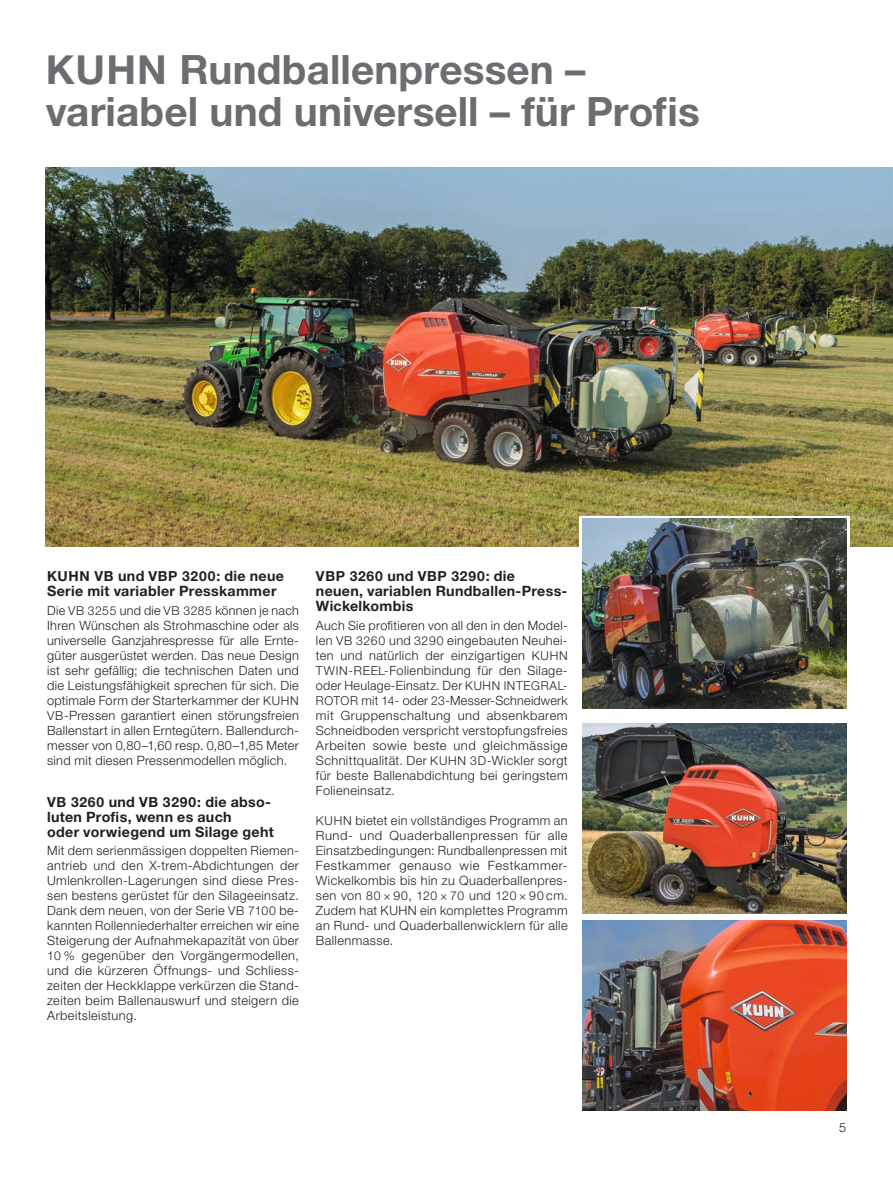
<style>
.page{position:relative;width:893px;height:1191px;background:#fff}
.page>*{position:absolute;margin:0;border:0;box-sizing:border-box;transform-origin:0 0}
.t1{font:700 40.5px/42px "Helvetica Neue LT Std";color:#6c6d70}
.t2{font:700 14.25px/15px "Helvetica Neue LT Std";letter-spacing:.02em;color:#231f20}
.t3{font:700 13.8px "Helvetica Neue LT Std";letter-spacing:.05em;color:#231f20}
.t4{font:300 12.75px/15px "Helvetica Neue LT Std";letter-spacing:.025em;color:#231f20;text-align:justify}
.t5{font:300 12.15px "Helvetica Neue LT Std";letter-spacing:.045em;color:#231f20}
.s1{font-size:40.05px}
.s2{font-size:14.25px}
.s3{font-size:12.15px}
.s4{font-size:12.75px}
</style>
<div class="page">
<img style="left:46px;top:168px;width:847px;height:378px">
<svg style="left:579px;top:516px;width:270px;height:99px"></svg>
<img style="left:583px;top:723px;width:263px;height:190px">
<img style="left:583px;top:920px;width:263px;height:190px">
<img style="left:583px;top:519px;width:263px;height:190px">
<h1 class="t1" style="left:46px;top:48px;width:656px"><span class="s1">KUHN</span> Rundballenpressen – variabel und universell – für Profis</h1>
<p class="t3" style="left:47px;top:568px;width:238px">KUHN VB <span class="s2">und</span> VBP 3200<span class="s2">: die neue</span></p>
<p class="t2" style="left:47px;top:583px;width:231px">Serie mit variabler Presskammer</p>
<p class="t4" style="left:47px;top:603px;width:253px;text-align:left">Die <span class="s3">VB 3255</span> und die <span class="s3">VB 3285</span> können je nach Ihren Wünschen als Strohmaschine oder als universelle Ganzjahrespresse für alle Ernte&shy;güter ausgerüstet werden. Das neue Design ist sehr gefällig; die technischen Daten und die Leistungsfähigkeit sprechen für sich. Die optimale Form der Starterkammer der <span class="s3">KUHN VB</span>-Pressen garantiert einen störungsfreien Ballenstart in allen Erntegütern. Ballendurch&shy;messer von 0,80–1,60 resp. 0,80–1,85 Meter sind mit diesen Pressenmodellen möglich.</p>
<p class="t3" style="left:47px;top:793px;width:224px">VB 3260 <span class="s2">und</span> VB 3290: <span class="s2">die abso-</span></p>
<p class="t2" style="left:47px;top:808px;width:228px">luten Profis, wenn es auch<br>oder vorwiegend um Silage geht</p>
<p class="t4" style="left:47px;top:843px;width:253px">Mit dem serienmässigen doppelten Riemen&shy;antrieb und den X-trem-Abdichtungen der Umlenkrollen-Lagerungen sind diese Pres&shy;sen bestens gerüstet für den Silageeinsatz.<br>Dank dem neuen, von der Serie <span class="s3">VB 7100</span> be&shy;kannten Rollenniederhalter erreichen wir eine Steigerung der Aufnahmekapazität von über <span class="s3">10 %</span> gegenüber den Vorgängermodellen, und die kürzeren Öffnungs- und Schliess&shy;zeiten der Heckklappe verkürzen die Stand&shy;zeiten beim Ballenauswurf und steigern die Arbeitsleistung.</p>
<p class="t3" style="left:316px;top:568px;width:201px">VBP 3260 <span class="s2">und</span> VBP 3290<span class="s2">: die</span></p>
<p class="t2" style="left:316px;top:583px;width:253px">neuen, variablen Rundballen-Press-<br>Wickelkombis</p>
<p class="t4" style="left:316px;top:618px;width:253px">Auch Sie profitieren von all den in den Model&shy;len <span class="s3">VB 3260</span> und <span class="s3">3290</span> eingebauten Neuhei&shy;ten und natürlich der einzigartigen <span class="s3">KUHN TWIN-REEL-</span>Folienbindung für den Silage&shy;oder Heulage-Einsatz. Der <span class="s3">KUHN INTEGRAL-ROTOR</span> mit <span class="s3">14-</span> oder <span class="s3">23</span>-Messer-Schneidwerk mit Gruppenschaltung und absenkbarem Schneidboden verspricht verstopfungsfreies Arbeiten sowie beste und gleichmässige Schnittqualität. Der <span class="s3">KUHN 3D</span>-Wickler sorgt für beste Ballenabdichtung bei geringstem Folieneinsatz.</p>
<p class="t4" style="left:316px;top:813px;width:253px"><span class="s3">KUHN</span> bietet ein vollständiges Programm an Rund- und Quaderballenpressen für alle Einsatzbedingungen: Rundballenpressen mit Festkammer genauso wie Festkammer-Wickelkombis bis hin zu Quaderballenpres-</p>
<p class="t5" style="left:316px;top:888px;width:253px"><span class="s4">sen von</span> 80 × 90<span class="s4">,</span> 120 × 70 <span class="s4">und</span> 120 × 90 <span class="s4">cm.</span></p>
<p class="t4" style="left:316px;top:903px;width:253px">Zudem hat KUHN ein komplettes Programm an Rund- und Quaderballenwicklern für alle Ballenmasse.</p>
<p class="t4" style="left:839px;top:1119px;width:9px">5</p>
</div>
